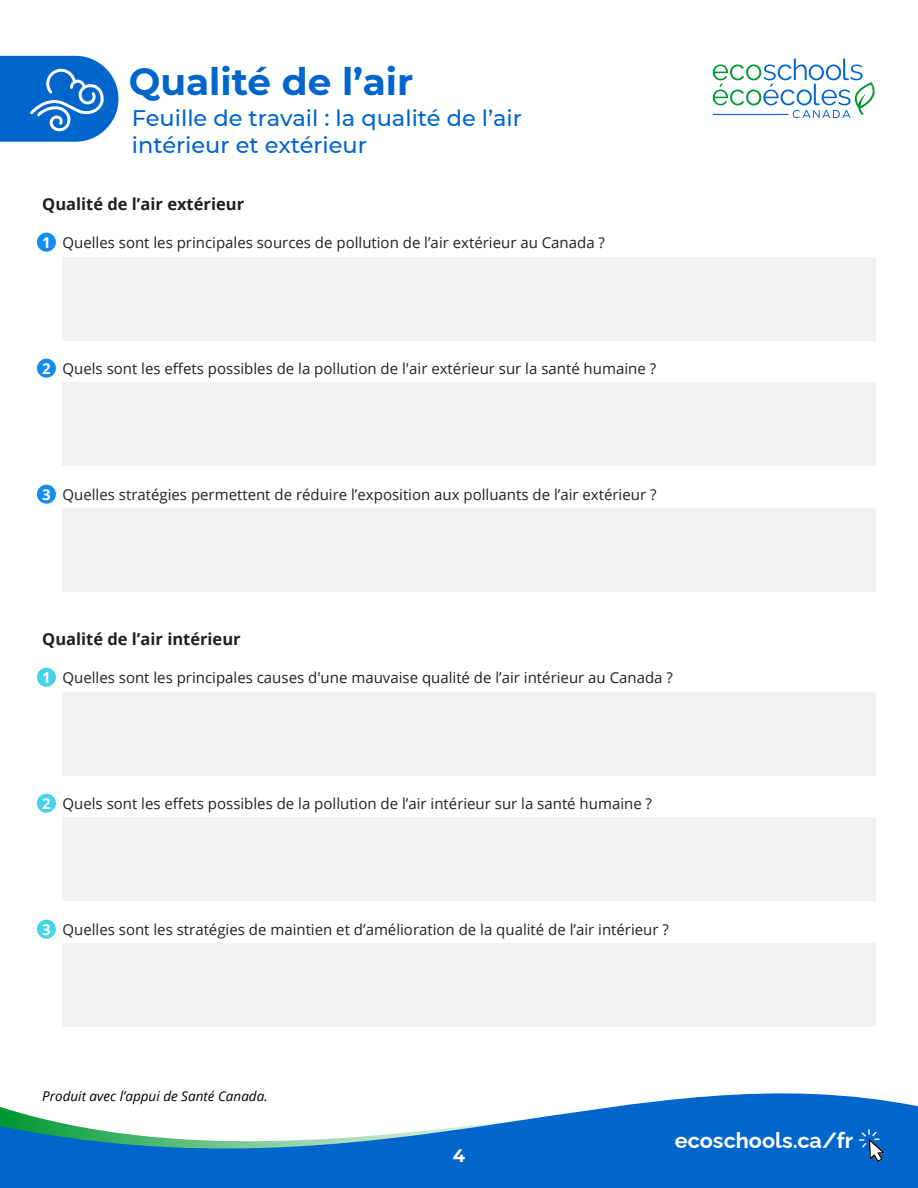
<style>
.page{position:relative;width:918px;height:1188px;background:#fff}
.page>*{position:absolute;margin:0;border:0;box-sizing:border-box;transform-origin:0 0}
.t1{font:700 37.5px "Montserrat";color:#06c}
.t2{font:500 22.5px/27px "Montserrat";color:#06c}
.t3{font:700 21.9px "Raleway";color:#fff}
.t4{font:700 18px "Montserrat";color:#fff}
.t5{font:700 16.5px "Open Sans";color:#231f20}
.t6{font:15px "Open Sans";color:#231f20}
.t7{font:italic 13.5px "Open Sans";color:#000}
.s1{font-weight:700;color:#fff}
</style>
<div class="page">
<div style="left:37px;top:485px;width:19px;height:19px;background:#148df2;border-radius:50%"></div>
<div style="left:62px;top:257px;width:813px;height:83px;background:#f1f2f2"></div>
<div style="left:62px;top:383px;width:813px;height:83px;background:#f1f2f2"></div>
<div style="left:62px;top:509px;width:813px;height:83px;background:#f1f2f2"></div>
<div style="left:37px;top:794px;width:19px;height:19px;background:#42d4e8;border-radius:50%"></div>
<div style="left:37px;top:920px;width:19px;height:19px;background:#42d4e8;border-radius:50%"></div>
<div style="left:37px;top:668px;width:19px;height:19px;background:#42d4e8;border-radius:50%"></div>
<div style="left:62px;top:692px;width:813px;height:83px;background:#f1f2f2"></div>
<div style="left:62px;top:818px;width:813px;height:83px;background:#f1f2f2"></div>
<div style="left:62px;top:944px;width:813px;height:83px;background:#f1f2f2"></div>
<svg style="left:713px;top:59px;width:162px;height:59px"></svg>
<hr style="left:713px;top:114px;width:76px;height:1px;background:#06c">
<svg style="left:0;top:56px;width:119px;height:327px"></svg>
<svg style="left:0;top:1093px;width:918px;height:95px;fill:#06c"></svg>
<svg style="left:859px;top:1129px;width:26px;height:33px"></svg>
<h1 class="t1" style="left:129px;top:55px;width:286px">Qualité de l’air</h1>
<h2 class="t2" style="left:132px;top:104px;width:392px">Feuille de travail : la qualité de l’air intérieur et extérieur</h2>
<p class="t5" style="left:42px;top:192px;width:203px">Qualité de l’air extérieur</p>
<p class="t6" style="left:42px;top:232px;width:564px"><span class="s1">1</span> Quelles sont les principales sources de pollution de l’air extérieur au Canada ?</p>
<p class="t6" style="left:42px;top:358px;width:615px"><span class="s1">2</span> Quels sont les effets possibles de la pollution de l'air extérieur sur la santé humaine ?</p>
<p class="t6" style="left:42px;top:484px;width:616px"><span class="s1">3</span> Quelles stratégies permettent de réduire l’exposition aux polluants de l’air extérieur ?</p>
<p class="t5" style="left:42px;top:627px;width:200px">Qualité de l’air intérieur</p>
<p class="t6" style="left:42px;top:667px;width:632px"><span class="s1">1</span> Quelles sont les principales causes d'une mauvaise qualité de l’air intérieur au Canada ?</p>
<p class="t6" style="left:42px;top:793px;width:611px"><span class="s1">2</span> Quels sont les effets possibles de la pollution de l’air intérieur sur la santé humaine ?</p>
<p class="t6" style="left:42px;top:919px;width:628px"><span class="s1">3</span> Quelles sont les stratégies de maintien et d’amélioration de la qualité de l’air intérieur ?</p>
<p class="t7" style="left:42px;top:1087px;width:227px">Produit avec l’appui de Santé Canada.</p>
<p class="t4" style="left:453px;top:1142px;width:14px">4</p>
<h3 class="t3" style="left:675px;top:1123px;width:180px">ecoschools.ca/fr</h3>
</div>
